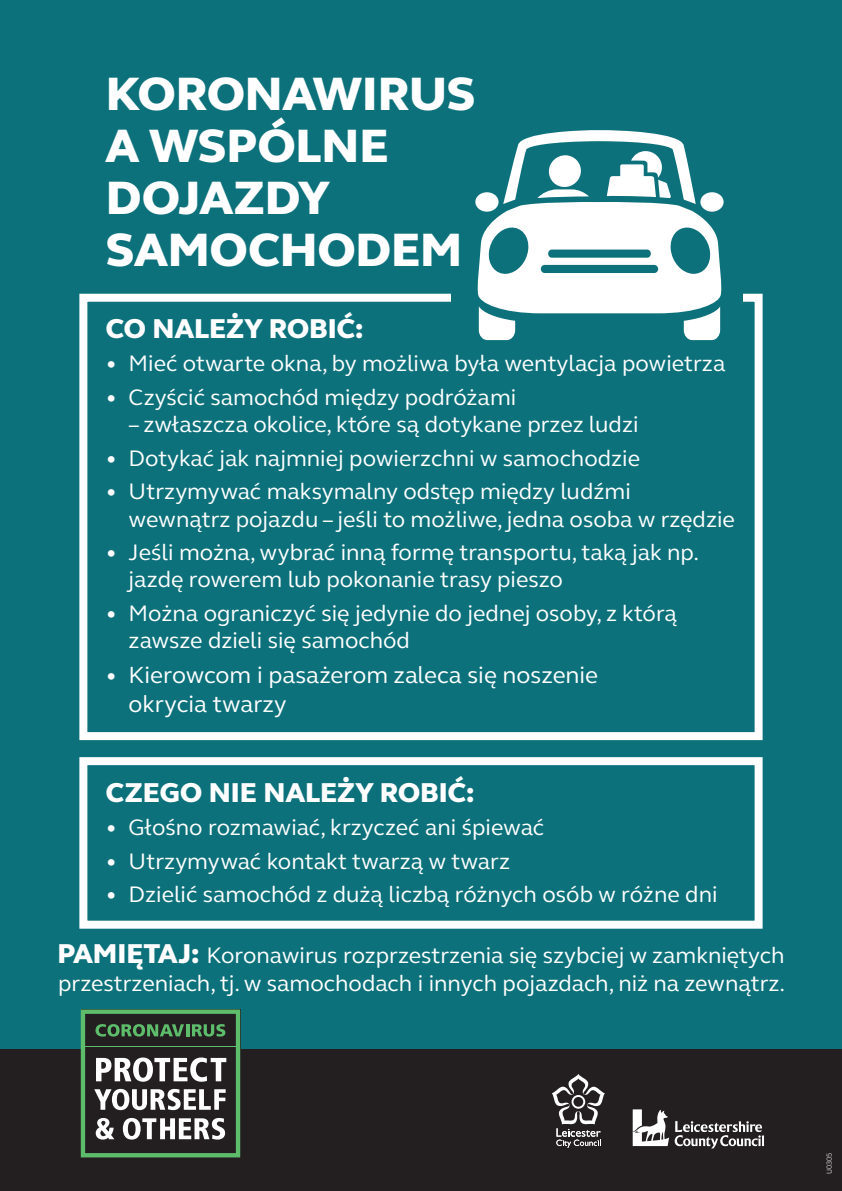
<style>
.page{position:relative;width:842px;height:1191px;background:#fff}
.page>*{position:absolute;margin:0;border:0;box-sizing:border-box;transform-origin:0 0}
.t1{font:800 48px/52px "FS Elliot";color:#fff}
.t2{font:800 28px "FS Elliot";color:#fff}
.t3{font:24px/28.8px "FS Elliot";color:#fff}
.t4{font:23px/27.6px "FS Elliot";color:#fff}
.t5{font:300 7px "News Gothic BT";color:#fff}
.s1{font-size:23px}
.s2{font-weight:800;font-size:28px}
</style>
<div class="page">
<div style="left:0;top:0;width:842px;height:1062px;background:#0c717b"></div>
<div style="left:0;top:1049px;width:842px;height:142px;background:#231f20"></div>
<svg style="left:81px;top:1009px;width:159px;height:148px"></svg>
<hr style="left:83px;top:1046px;width:155px;height:1px;background:#5dbd6b">
<svg style="left:675px;top:1121px;width:89px;height:27px"></svg>
<svg style="left:633px;top:1109px;width:36px;height:37px"></svg>
<svg style="left:552px;top:1074px;width:53px;height:73px"></svg>
<div style="left:79px;top:294px;width:684px;height:446px;border:8px solid #fff"></div>
<div style="left:451px;top:279px;width:292px;height:35px;background:#0c717b"></div>
<svg style="left:700px;top:192px;width:24px;height:20px"></svg>
<svg style="left:476px;top:130px;width:246px;height:210px"></svg>
<div style="left:79px;top:757px;width:684px;height:171px;border:8px solid #fff"></div>
<h1 class="t1" style="left:106px;top:67px;width:371px">KORONAWIRUS<br>A WSPÓLNE<br>DOJAZDY<br>SAMOCHODEM</h1>
<p class="t2" style="left:106px;top:310px;width:259px">CO NALEŻY ROBIĆ:</p>
<p class="t4" style="left:106px;top:349px;width:621px">• Mieć otwarte okna, by możliwa była wentylacja powietrza</p>
<p class="t4" style="left:106px;top:382px;width:412px">• Czyścić samochód między podróżami</p>
<p class="t4" style="left:129px;top:410px;width:511px">– zwłaszcza okolice, które są dotykane przez ludzi</p>
<p class="t4" style="left:106px;top:443px;width:536px">• Dotykać jak najmniej powierzchni w samochodzie</p>
<p class="t4" style="left:129px;top:477px;width:608px;text-indent:-23px">• Utrzymywać maksymalny odstęp między ludźmi wewnątrz pojazdu – jeśli to możliwe, jedna osoba w rzędzie</p>
<p class="t4" style="left:129px;top:537px;width:572px;text-indent:-23px">• Jeśli można, wybrać inną formę transportu, taką jak np. jazdę rowerem lub pokonanie trasy pieszo</p>
<p class="t4" style="left:129px;top:598px;width:550px;text-indent:-23px">• Można ograniczyć się jedynie do jednej osoby, z którą zawsze dzieli się samochód</p>
<p class="t3" style="left:129px;top:659px;width:471px;text-indent:-23px"><span class="s1">•</span> Kierowcom i pasażerom zaleca się noszenie okrycia twarzy</p>
<p class="t2" style="left:106px;top:773px;width:370px">CZEGO NIE NALEŻY ROBIĆ:</p>
<p class="t4" style="left:106px;top:813px;width:440px">• Głośno rozmawiać, krzyczeć ani śpiewać</p>
<p class="t4" style="left:106px;top:846px;width:406px">• Utrzymywać kontakt twarzą w twarz</p>
<p class="t4" style="left:106px;top:879px;width:613px">• Dzielić samochód z dużą liczbą różnych osób w różne dni</p>
<p class="t4" style="left:57px;top:941px;width:729px"><span class="s2">PAMIĘTAJ:</span> Koronawirus rozprzestrzenia się szybciej w zamkniętych przestrzeniach, tj. w samochodach i innych pojazdach, niż na zewnątrz.</p>
<p class="t5" style="left:825px;top:1174px;width:23px;rotate:-90deg">U0305</p>
</div>
